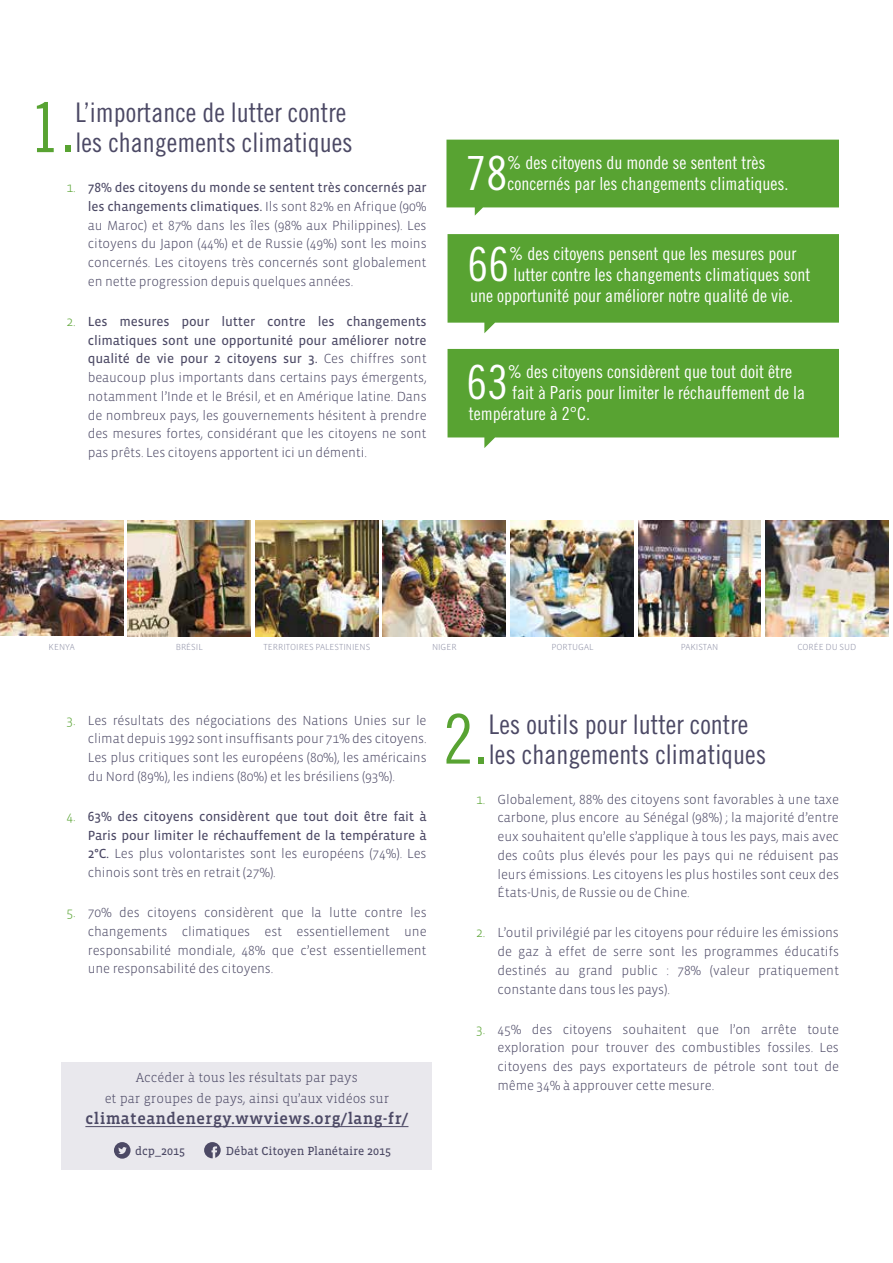
<style>
.page{position:relative;width:893px;height:1263px;background:#fff}
.page>*{position:absolute;margin:0;border:0;box-sizing:border-box;transform-origin:0 0}
.t1{font:68.55px "Trade Gothic Cond Eighteen";color:#58a332}
.t2{font:47.1px "Trade Gothic Cond Eighteen";color:#fff}
.t3{font:27px/30px "Trade Gothic Cond Eighteen";color:#4c4965}
.t4{font:18px/21px "Trade Gothic Cond Eighteen";color:#fff}
.t5{font:500 16.5px "Vista Slab OT";letter-spacing:.03em;color:#4c4965}
.t6{font:300 13.5px/18.8px "Vista Sans OT";letter-spacing:-.01em;color:#4c4965;text-align:justify}
.t7{font:13.5px/18.8px "Vista Sans OT";letter-spacing:-.01em;color:#4c4965;text-align:justify}
.t8{font:300 13.5px/21px "Vista Slab OT";color:#4c4965;text-align:center}
.t9{font:12px "Vista Slab OT";color:#4c4965}
.t10{font:300 9px "Vista Sans OT";color:#9496aa}
.s1{color:#58a332}
.s2{font-weight:400}
.s3{font-weight:300;color:#58a332}
.s4{font-weight:300}
</style>
<div class="page">
<svg style="left:447px;top:234px;width:392px;height:99px;background:#69ac47"></svg>
<svg style="left:447px;top:349px;width:392px;height:99px;background:#69ac47"></svg>
<svg style="left:446px;top:140px;width:393px;height:76px;background:#6aad49"></svg>
<img style="left:511px;top:521px;width:123px;height:115px">
<img style="left:0;top:521px;width:123px;height:114px">
<img style="left:638px;top:521px;width:123px;height:115px">
<img style="left:128px;top:521px;width:123px;height:115px">
<img style="left:765px;top:521px;width:124px;height:115px">
<img style="left:256px;top:521px;width:123px;height:115px">
<img style="left:383px;top:521px;width:123px;height:115px">
<div style="left:62px;top:1062px;width:370px;height:108px;background:#e9e8ed"></div>
<hr style="left:85px;top:1126px;width:323px;height:1px;background:#4c4965">
<svg style="left:114px;top:1142px;width:17px;height:17px"></svg>
<svg style="left:204px;top:1142px;width:17px;height:16px"></svg>
<h1 class="t1" style="left:30px;top:87px;width:47px">1.</h1>
<h3 class="t3" style="left:75px;top:97px;width:279px">L’importance de lutter contre les changements climatiques</h3>
<p class="t6" style="left:88px;top:178px;width:340px;text-indent:-21px"><span class="s1">1.</span> <span class="s2">78% des citoyens du monde se sentent très concernés par les changements climatiques.</span> Ils sont 82% en Afrique (90% au Maroc) et 87% dans les îles (98% aux Philippines). Les citoyens du Japon (44%) et de Russie (49%) sont les moins concernés. Les citoyens très concernés sont globalement en nette progression depuis quelques années.</p>
<p class="t6" style="left:88px;top:312px;width:340px;text-indent:-21px"><span class="s1">2.</span> <span class="s2">Les mesures pour lutter contre les changements climatiques sont une opportunité pour améliorer notre qualité de vie pour 2 citoyens sur 3.</span> Ces chiffres sont beaucoup plus importants dans certains pays émergents, notamment l’Inde et le Brésil, et en Amérique latine. Dans de nombreux pays, les gouvernements hésitent à prendre des mesures fortes, considérant que les citoyens ne sont pas prêts. Les citoyens apportent ici un démenti.</p>
<h2 class="t2" style="left:466px;top:145px;width:43px">78</h2>
<h3 class="t4" style="left:507px;top:152px;width:282px">% des citoyens du monde se sentent très concernés par les changements climatiques.</h3>
<h2 class="t2" style="left:468px;top:236px;width:43px">66</h2>
<h3 class="t4" style="left:509px;top:243px;width:288px">% des citoyens pensent que les mesures pour</h3>
<h3 class="t4" style="left:513px;top:264px;width:298px">lutter contre les changements climatiques sont</h3>
<h3 class="t4" style="left:470px;top:285px;width:324px">une opportunité pour améliorer notre qualité de vie.</h3>
<h2 class="t2" style="left:466px;top:354px;width:43px">63</h2>
<h3 class="t4" style="left:508px;top:361px;width:285px">% des citoyens considèrent que tout doit être</h3>
<h3 class="t4" style="left:512px;top:382px;width:294px">fait à Paris pour limiter le réchauffement de la</h3>
<h3 class="t4" style="left:469px;top:403px;width:123px">température à 2°C.</h3>
<p class="t10" style="left:49px;top:642px;width:28px">KENYA</p>
<p class="t10" style="left:176px;top:642px;width:28px">BRÉSIL</p>
<p class="t10" style="left:263px;top:642px;width:108px">TERRITOIRES PALESTINIENS</p>
<p class="t10" style="left:432px;top:642px;width:26px">NIGER</p>
<p class="t10" style="left:551px;top:642px;width:44px">PORTUGAL</p>
<p class="t10" style="left:681px;top:642px;width:39px">PAKISTAN</p>
<p class="t10" style="left:797px;top:642px;width:61px">CORÉE DU SUD</p>
<p class="t6" style="left:88px;top:711px;width:340px;text-indent:-21px"><span class="s1">3.</span> Les résultats des négociations des Nations Unies sur le climat depuis 1992 sont insuffisants pour 71% des citoyens.<br>Les plus critiques sont les européens (80%), les américains du Nord (89%), les indiens (80%) et les brésiliens (93%).</p>
<p class="t7" style="left:88px;top:807px;width:340px;text-indent:-21px"><span class="s3">4.</span> 63% des citoyens considèrent que tout doit être fait à Paris pour limiter le réchauffement de la température à 2°C. <span class="s4">Les plus volontaristes sont les européens (74%). Les chinois sont très en retrait (27%).</span></p>
<p class="t6" style="left:88px;top:903px;width:340px;text-indent:-21px"><span class="s1">5.</span> 70% des citoyens considèrent que la lutte contre les changements climatiques est essentiellement une responsabilité mondiale, 48% que c’est essentiellement une responsabilité des citoyens.</p>
<p class="t8" style="left:105px;top:1067px;width:286px">Accéder à tous les résultats par pays<br>et par groupes de pays, ainsi qu’aux vidéos sur</p>
<p class="t5" style="left:85px;top:1110px;width:325px">climateandenergy.wwviews.org/lang-fr/</p>
<p class="t9" style="left:135px;top:1145px;width:51px">dcp_2015</p>
<p class="t9" style="left:226px;top:1145px;width:167px">Débat Citoyen Planétaire 2015</p>
<h1 class="t1" style="left:443px;top:698px;width:47px">2.</h1>
<h3 class="t3" style="left:489px;top:709px;width:279px">Les outils pour lutter contre les changements climatiques</h3>
<p class="t6" style="left:497px;top:790px;width:343px;text-indent:-21px"><span class="s1">1.</span> Globalement, 88% des citoyens sont favorables à une taxe carbone, plus encore au Sénégal (98%) ; la majorité d’entre eux souhaitent qu’elle s’applique à tous les pays, mais avec des coûts plus élevés pour les pays qui ne réduisent pas leurs émissions. Les citoyens les plus hostiles sont ceux des États-Unis, de Russie ou de Chine.</p>
<p class="t6" style="left:497px;top:924px;width:343px;text-indent:-21px"><span class="s1">2.</span> L’outil privilégié par les citoyens pour réduire les émissions de gaz à effet de serre sont les programmes éducatifs destinés au grand public : 78% (valeur pratiquement constante dans tous les pays).</p>
<p class="t6" style="left:497px;top:1020px;width:343px;text-indent:-21px"><span class="s1">3.</span> 45% des citoyens souhaitent que l’on arrête toute exploration pour trouver des combustibles fossiles. Les citoyens des pays exportateurs de pétrole sont tout de même 34% à approuver cette mesure.</p>
</div>
